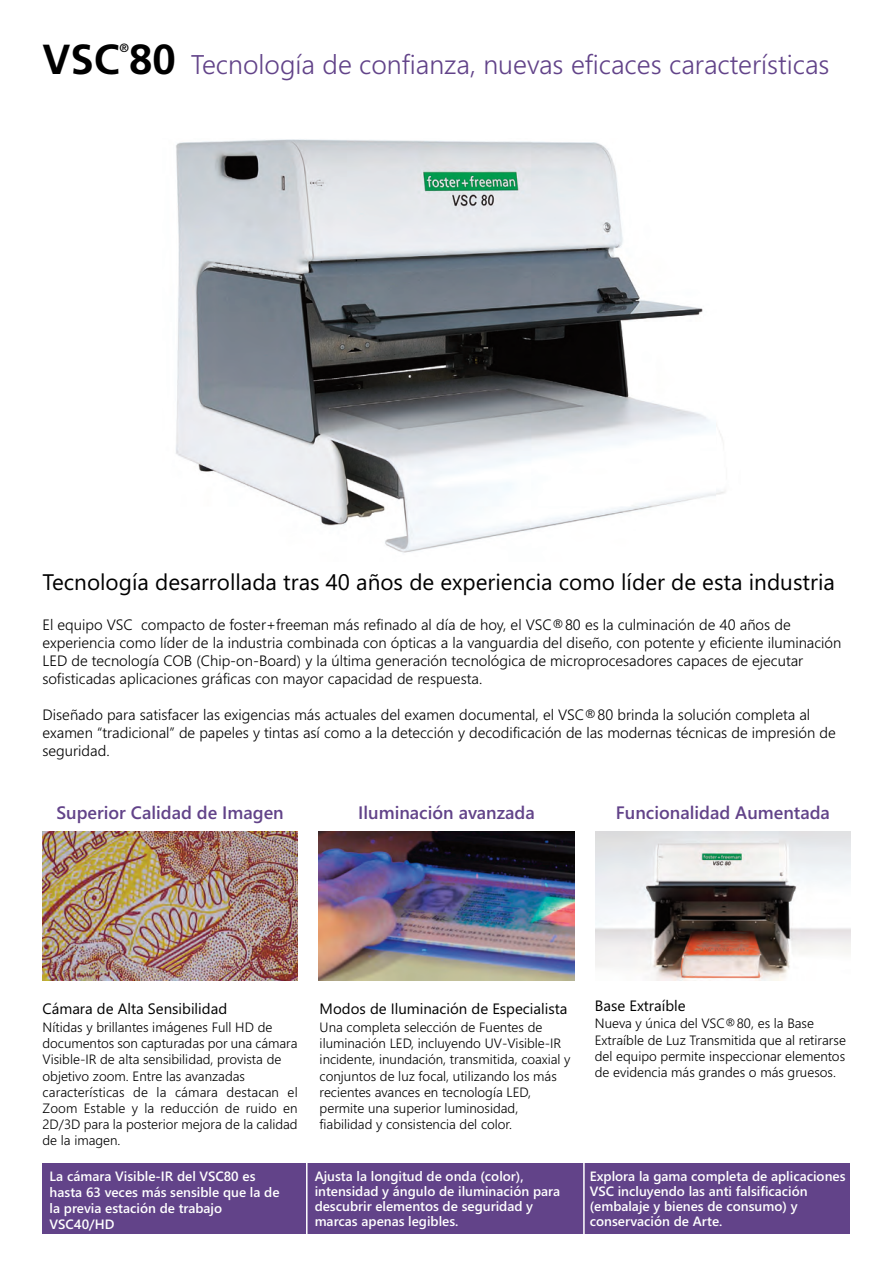
<style>
.page{position:relative;width:893px;height:1263px;background:#fff}
.page>*{position:absolute;margin:0;border:0;box-sizing:border-box;transform-origin:0 0}
.t1{font:700 42px "Frutiger LT Pro";color:#000}
.t2{font:300 27px "Segoe UI";color:#624389}
.t3{font:22.5px "Segoe UI";color:#000}
.t4{font:600 18px "Segoe UI";color:#624389}
.t5{font:300 15px/18px "Segoe UI";color:#000}
.t6{font:15px "Segoe UI";color:#000}
.t7{font:300 13.5px/16.2px "Segoe UI";color:#000}
.t8{font:600 13.5px/15px "Segoe UI";color:#fff}
.t9{font:12px "Frutiger LT Pro";color:#000}
.s1{font-family:"Frutiger LT Pro";font-weight:700;font-size:42px;color:#000}
</style>
<div class="page">
<div style="left:43px;top:1163px;width:807px;height:71px;background:#624389"></div>
<img style="left:176px;top:139px;width:549px;height:414px">
<hr style="left:306px;top:1148px;width:2px;height:92px;background:#fff">
<hr style="left:583px;top:1159px;width:2px;height:91px;background:#fff">
<img style="left:43px;top:832px;width:255px;height:148px">
<img style="left:319px;top:832px;width:255px;height:148px">
<img style="left:595px;top:832px;width:255px;height:148px">
<p class="t1" style="left:43px;top:35px;width:79px">VSC</p>
<p class="t9" style="left:120px;top:41px;width:11px">®</p>
<p class="t2" style="left:129px;top:54px;width:702px"><span class="s1">80</span> Tecnología de confianza, nuevas eficaces características</p>
<p class="t3" style="left:43px;top:574px;width:794px">Tecnología desarrollada tras 40 años de experiencia como líder de esta industria</p>
<p class="t5" style="left:43px;top:617px;width:800px">El equipo VSC compacto de foster+freeman más refinado al día de hoy, el VSC®80 es la culminación de 40 años de experiencia como líder de la industria combinada con ópticas a la vanguardia del diseño, con potente y eficiente iluminación LED de tecnología COB (Chip-on-Board) y la última generación tecnológica de microprocesadores capaces de ejecutar sofisticadas aplicaciones gráficas con mayor capacidad de respuesta.</p>
<p class="t5" style="left:43px;top:707px;width:795px">Diseñado para satisfacer las exigencias más actuales del examen documental, el VSC®80 brinda la solución completa al examen “tradicional” de papeles y tintas así como a la detección y decodificación de las modernas técnicas de impresión de seguridad.</p>
<p class="t4" style="left:56px;top:805px;width:229px">Superior Calidad de Imagen</p>
<p class="t4" style="left:358px;top:805px;width:178px">Iluminación avanzada</p>
<p class="t4" style="left:616px;top:805px;width:216px">Funcionalidad Aumentada</p>
<p class="t6" style="left:43px;top:1002px;width:186px">Cámara de Alta Sensibilidad</p>
<p class="t7" style="left:43px;top:1020px;width:257px">Nítidas y brillantes imágenes Full HD de documentos son capturadas por una cámara Visible-IR de alta sensibilidad, provista de objetivo zoom. Entre las avanzadas características de la cámara destacan el Zoom Estable y la reducción de ruido en 2D/3D para la posterior mejora de la calidad de la imagen.</p>
<p class="t6" style="left:320px;top:1002px;width:249px">Modos de Iluminación de Especialista</p>
<p class="t7" style="left:320px;top:1020px;width:252px">Una completa selección de Fuentes de iluminación LED, incluyendo UV-Visible-IR incidente, inundación, transmitida, coaxial y conjuntos de luz focal, utilizando los más recientes avances en tecnología LED, permite una superior luminosidad, fiabilidad y consistencia del color.</p>
<p class="t6" style="left:595px;top:1000px;width:92px">Base Extraíble</p>
<p class="t7" style="left:595px;top:1017px;width:253px">Nueva y única del VSC®80, es la Base Extraíble de Luz Transmitida que al retirarse del equipo permite inspeccionar elementos de evidencia más grandes o más gruesos.</p>
<p class="t8" style="left:50px;top:1169px;width:231px;line-height:16.2px">La cámara Visible-IR del VSC80 es hasta 63 veces más sensible que la de la previa estación de trabajo<br>VSC40/HD</p>
<p class="t8" style="left:590px;top:1170px;width:257px">Explora la gama completa de aplicaciones VSC incluyendo las anti falsificación (embalaje y bienes de consumo) y conservación de Arte.</p>
<p class="t8" style="left:315px;top:1170px;width:247px">Ajusta la longitud de onda (color), intensidad y ángulo de iluminación para descubrir elementos de seguridad y marcas apenas legibles.</p>
</div>
